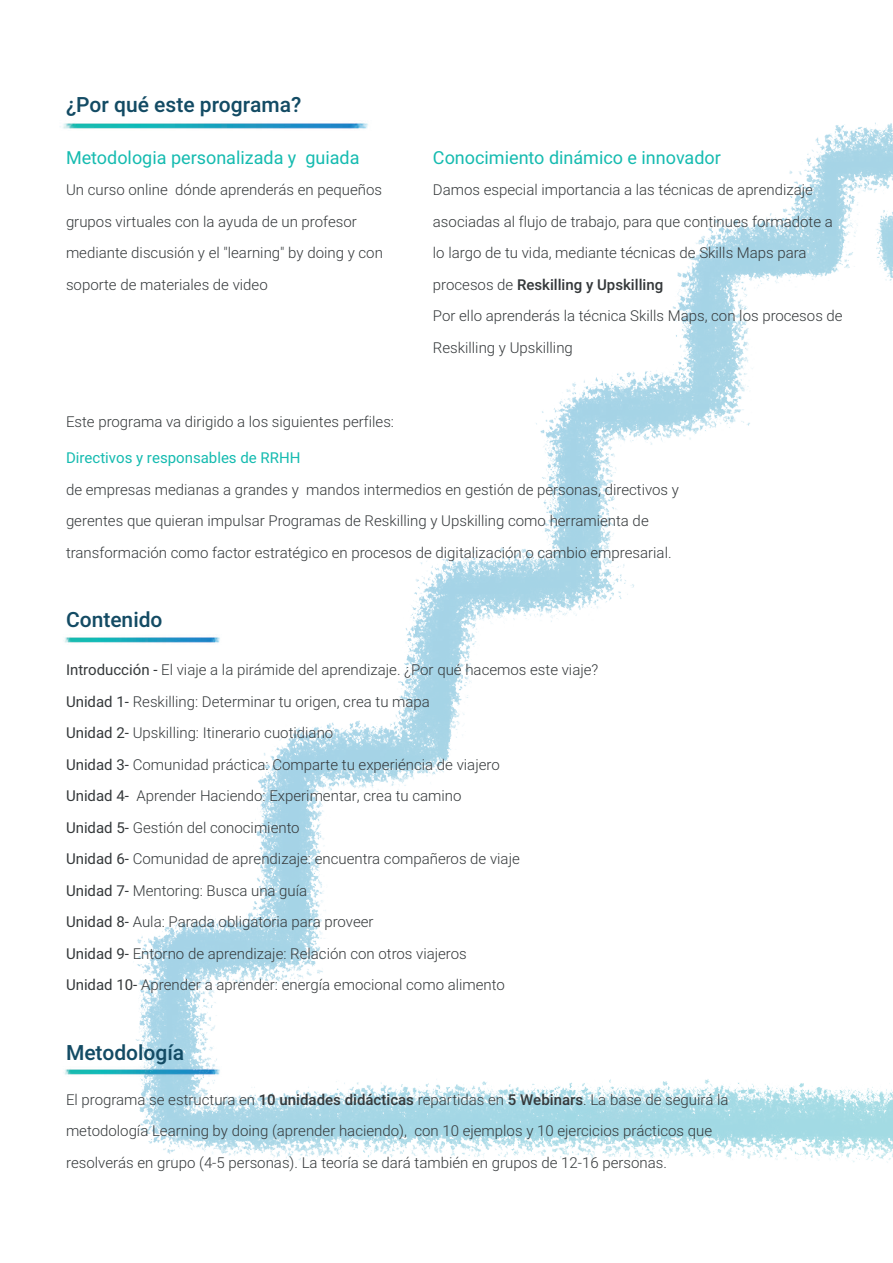
<style>
.page{position:relative;width:893px;height:1263px;background:#fff}
.page>*{position:absolute;margin:0;border:0;box-sizing:border-box;transform-origin:0 0}
.t1{font:500 21px "Heebo";color:#134b64}
.t2{font:18px "Heebo";color:#15bbb0}
.t3{font:300 15px/31.5px "Heebo";color:#35393b}
.t4{font:15px "Heebo";color:#15bbb0}
.s1{font-weight:500}
.s2{font-weight:400}
</style>
<div class="page">
<img style="left:63px;top:1069px;width:52px;height:6px">
<img style="left:63px;top:637px;width:52px;height:6px">
<img style="left:60px;top:123px;width:55px;height:6px">
<img style="left:115px;top:122px;width:777px;height:1041px">
<h1 class="t1" style="left:66px;top:90px;width:237px">¿Por qué este programa?</h1>
<p class="t2" style="left:66px;top:145px;width:295px">Metodologia personalizada y guiada</p>
<p class="t3" style="left:66px;top:174px;width:318px">Un curso online dónde aprenderás en pequeños grupos virtuales con la ayuda de un profesor mediante discusión y el "learning" by doing y con soporte de materiales de video</p>
<p class="t2" style="left:433px;top:145px;width:289px">Conocimiento dinámico e innovador</p>
<p class="t3" style="left:433px;top:174px;width:411px">Damos especial importancia a las técnicas de aprendizaje asociadas al flujo de trabajo, para que continues formadote a lo largo de tu vida, mediante técnicas de Skills Maps para procesos de <span class="s1">Reskilling y Upskilling<br></span>Por ello aprenderás la técnica Skills Maps, con los procesos de Reskilling y Upskilling</p>
<p class="t3" style="left:66px;top:406px;width:330px">Este programa va dirigido a los siguientes perfiles:</p>
<p class="t4" style="left:66px;top:447px;width:236px">Directivos y responsables de RRHH</p>
<p class="t3" style="left:66px;top:473px;width:614px">de empresas medianas a grandes y mandos intermedios en gestión de personas, directivos y gerentes que quieran impulsar Programas de Reskilling y Upskilling como herramienta de transformación como factor estratégico en procesos de digitalización o cambio empresarial.</p>
<h1 class="t1" style="left:66px;top:605px;width:98px">Contenido</h1>
<p class="t3" style="left:66px;top:654px;width:534px"><span class="s2">Introducción -</span> El viaje a la pirámide del aprendizaje. ¿Por qué hacemos este viaje?<br><span class="s2">Unidad 1-</span> Reskilling: Determinar tu origen, crea tu mapa<br><span class="s2">Unidad 2-</span> Upskilling: Itinerario cuotidiano<br><span class="s2">Unidad 3-</span> Comunidad práctica: Comparte tu experiéncia de viajero<br><span class="s2">Unidad 4-</span> Aprender Haciendo: Experimentar, crea tu camino<br><span class="s2">Unidad 5-</span> Gestión del conocimiento<br><span class="s2">Unidad 6-</span> Comunidad de aprendizaje: encuentra compañeros de viaje<br><span class="s2">Unidad 7-</span> Mentoring: Busca una guía<br><span class="s2">Unidad 8-</span> Aula: Parada obligatoria para proveer<br><span class="s2">Unidad 9-</span> Entorno de aprendizaje: Relación con otros viajeros<br><span class="s2">Unidad 10-</span> Aprender a aprender: energía emocional como alimento</p>
<h1 class="t1" style="left:66px;top:1038px;width:120px">Metodología</h1>
<p class="t3" style="left:66px;top:1083px;width:664px">El programa se estructura en <span class="s1">10 unidades didácticas</span> repartidas en <span class="s1">5 Webinars</span>. La base de seguirá la metodología Learning by doing (aprender haciendo), con 10 ejemplos y 10 ejercicios prácticos que resolverás en grupo (4-5 personas). La teoría se dará también en grupos de 12-16 personas.</p>
</div>
